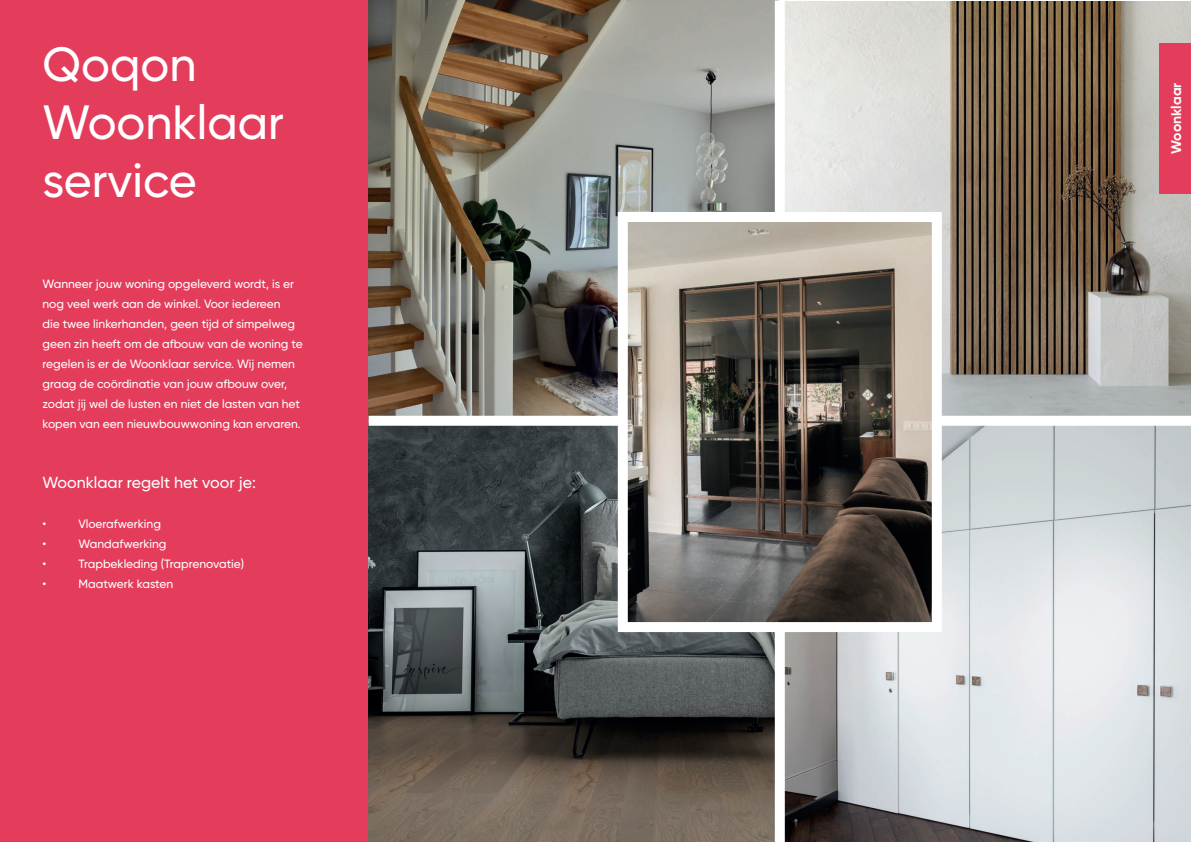
<style>
.page{position:relative;width:1191px;height:842px;background:#fff}
.page>*{position:absolute;margin:0;border:0;box-sizing:border-box;transform-origin:0 0}
.t1{font:500 48px/57.6px "Gilroy";color:#fff}
.t2{font:500 16px "Gilroy";color:#fff}
.t3{font:700 14px "Gilroy";color:#fff}
.t4{font:500 12px/20px "Gilroy";color:#fff}
</style>
<div class="page">
<div style="left:0;top:1px;width:369px;height:841px;background:#e43d5c"></div>
<img style="left:369px;top:0;width:410px;height:416px">
<img style="left:369px;top:426px;width:821px;height:416px">
<img style="left:785px;top:1px;width:405px;height:415px">
<div style="left:1159px;top:43px;width:32px;height:150px;background:#e43d5c"></div>
<div style="left:775px;top:1px;width:10px;height:841px;background:#fff"></div>
<img style="left:629px;top:223px;width:301px;height:398px">
<div style="left:618px;top:212px;width:323px;height:420px;border:10px solid #fff"></div>
<h1 class="t1" style="left:43px;top:35px;width:243px">Qoqon<br>Woonklaar service</h1>
<p class="t4" style="left:43px;top:274px;width:262px">Wanneer jouw woning opgeleverd wordt, is er nog veel werk aan de winkel. Voor iedereen<br>die twee linkerhanden, geen tijd of simpelweg geen zin heeft om de afbouw van de woning te regelen is er de Woonklaar service. Wij nemen graag de coördinatie van jouw afbouw over, zodat jij wel de lusten en niet de lasten van het kopen van een nieuwbouwwoning kan ervaren.</p>
<h2 class="t2" style="left:43px;top:472px;width:215px">Woonklaar regelt het voor je:</h2>
<p class="t4" style="left:43px;top:514px;width:5px">•</p>
<p class="t4" style="left:79px;top:514px;width:84px">Vloerafwerking</p>
<p class="t4" style="left:43px;top:534px;width:5px">•</p>
<p class="t4" style="left:79px;top:534px;width:89px">Wandafwerking</p>
<p class="t4" style="left:43px;top:554px;width:5px">•</p>
<p class="t4" style="left:79px;top:554px;width:167px">Trapbekleding (Traprenovatie)</p>
<p class="t4" style="left:43px;top:574px;width:5px">•</p>
<p class="t4" style="left:79px;top:574px;width:96px">Maatwerk kasten</p>
<p class="t3" style="left:1167px;top:154px;width:73px;rotate:-90deg">Woonklaar</p>
</div>
